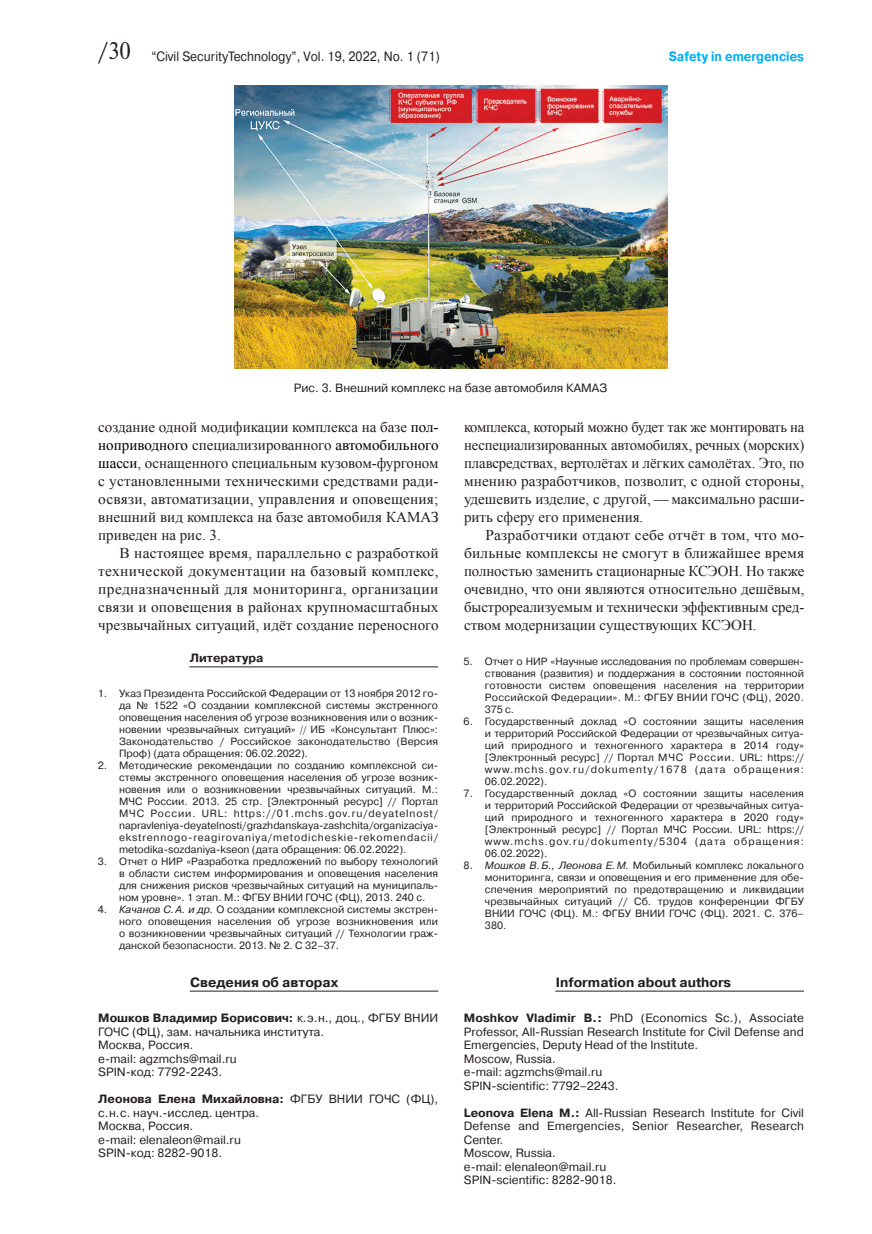
<style>
.page{position:relative;width:872px;height:1234px;background:#fff}
.page>*{position:absolute;margin:0;border:0;box-sizing:border-box;transform-origin:0 0}
.BODY{font:15px/18px "Times New Roman";color:#231f20;text-align:justify}
.t1{font:13.5px "Pragmatica C";color:#231f20;scale:.9 1}
.AVTOR_head{font:700 13.5px "Pragmatica C";color:#231f20}
.t2{font:700 13.5px "Pragmatica C";color:#00aeef;scale:.9 1}
.SVEDENIA_OB_AVTORAH{font:12px/13.5px "Pragmatica C";color:#231f20}
.PODRIS{font:12px "Pragmatica C";color:#231f20}
.LITERATURA_head{font:700 12px "Pragmatica C";color:#231f20}
.LITERATURA_body{font:10.5px/12px "Pragmatica C";color:#231f20;text-align:justify}
.s1{font-family:"Newton C";font-size:24px}
.s2{color:#000}
.s3{font-style:italic}
.s4{font-weight:700}
</style>
<div class="page">
<hr style="left:189px;top:666px;width:249px;height:1px;background:#231f20">
<hr style="left:190px;top:990px;width:248px;height:1px;background:#231f20">
<hr style="left:555px;top:990px;width:249px;height:1px;background:#231f20">
<img style="left:234px;top:85px;width:433px;height:283px">
<p class="t1" style="left:98px;top:49px;width:381px"><span class="s1">/30</span> “Civil SecurityTechnology”, Vol. 19, 2022, No. 1 (71)</p>
<p class="t2" style="left:669px;top:48px;width:152px">Safety in emergencies</p>
<p class="PODRIS" style="left:294px;top:381px;width:315px">Рис. 3. Внешний комплекс на базе автомобиля КАМАЗ</p>
<p class="BODY" style="left:98px;top:418px;width:342px">создание одной модификации комплекса на базе <span class="s2">пол&shy;ноприводного</span> специализированного <span class="s2">автомобильного шасси</span>, оснащенного специальным кузовом-фургоном с установленными техническими средствами ради&shy;освязи, автоматизации, управления и оповещения; внешний вид комплекса на базе автомобиля КАМАЗ приведен на рис. 3.</p>
<p class="BODY" style="left:98px;top:544px;width:342px;text-indent:21px">В настоящее время, параллельно с разработкой технической документации на базовый комплекс, предназначенный для мониторинга, организации связи и оповещения в районах крупномасштабных чрезвычайных ситуаций, идёт создание переносного</p>
<p class="LITERATURA_head" style="left:190px;top:651px;width:75px">Литература</p>
<p class="LITERATURA_body" style="left:119px;top:686px;width:320px;text-indent:-21px">1. Указ Президента Российской Федерации от 13 ноября 2012 го&shy;да № 1522 «О создании комплексной системы экстренного оповещения населения об угрозе возникновения или о возник&shy;новении чрезвычайных ситуаций» // ИБ «Консультант Плюс»:<br>Законодательство / Российское законодательство (Версия Проф) (дата обращения: 06.02.2022).</p>
<p class="LITERATURA_body" style="left:119px;top:758px;width:320px;text-indent:-21px">2. Методические рекомендации по созданию комплексной си&shy;стемы экстренного оповещения населения об угрозе возник&shy;новения или о возникновении чрезвычайных ситуаций. М.:<br>МЧС России. 2013. 25 стр. [Электронный ресурс] // Портал МЧС России. URL: https://01.mchs.gov.ru/deyatelnost/ napravleniya-deyatelnosti/grazhdanskaya-zashchita/organizaciya&shy;ekstrennogo-reagirovaniya/metodicheskie-rekomendacii/ metodika-sozdaniya-kseon (дата обращения: 06.02.2022).</p>
<p class="LITERATURA_body" style="left:119px;top:854px;width:320px;text-indent:-21px">3. Отчет о НИР «Разработка предложений по выбору технологий в области систем информирования и оповещения населения для снижения рисков чрезвычайных ситуаций на муниципаль&shy;ном уровне». 1 этап. М.: ФГБУ ВНИИ ГОЧС (ФЦ), 2013. 240 с.</p>
<p class="LITERATURA_body" style="left:119px;top:902px;width:320px;text-indent:-21px">4. <span class="s3">Качанов С.А. и др.</span> О создании комплексной системы экстрен&shy;ного оповещения населения об угрозе возникновения или о возникновении чрезвычайных ситуаций // Технологии граж&shy;данской безопасности. 2013. № 2. С 32–37.</p>
<p class="AVTOR_head" style="left:190px;top:974px;width:149px">Сведения об авторах</p>
<p class="SVEDENIA_OB_AVTORAH" style="left:98px;top:1011px;width:341px"><span class="s4">Мошков Владимир Борисович:</span> к.э.н., доц., ФГБУ ВНИИ<br>ГОЧС (ФЦ), зам. начальника института.</p>
<p class="SVEDENIA_OB_AVTORAH" style="left:98px;top:1038px;width:97px">Москва, Россия.</p>
<p class="SVEDENIA_OB_AVTORAH" style="left:98px;top:1051px;width:140px">е-mail: agzmchs@mail.ru</p>
<p class="SVEDENIA_OB_AVTORAH" style="left:98px;top:1065px;width:125px">SPIN‑ код: 7792-2243.</p>
<p class="SVEDENIA_OB_AVTORAH" style="left:98px;top:1092px;width:341px"><span class="s4">Леонова Елена Михайловна:</span> ФГБУ ВНИИ ГОЧС (ФЦ), с.н.с. науч.-исслед. центра.</p>
<p class="SVEDENIA_OB_AVTORAH" style="left:98px;top:1119px;width:97px">Москва, Россия.</p>
<p class="SVEDENIA_OB_AVTORAH" style="left:98px;top:1132px;width:144px">e-mail: elenaleon@mail.ru</p>
<p class="SVEDENIA_OB_AVTORAH" style="left:98px;top:1146px;width:125px">SPIN‑код: 8282-9018.</p>
<p class="BODY" style="left:464px;top:418px;width:342px">комплекса, который можно будет так же монтировать на неспециализированных автомобилях, речных (морских) плавсредствах, вертолётах и лёгких самолётах. Это, по мнению разработчиков, позволит, с одной стороны, удешевить изделие, с другой, — максимально расши&shy;рить сферу его применения.</p>
<p class="BODY" style="left:464px;top:526px;width:342px;text-indent:21px">Разработчики отдают себе отчёт в том, что мо&shy;бильные комплексы не смогут в ближайшее время полностью заменить стационарные КСЭОН. Но также очевидно, что они являются относительно дешёвым, быстрореализуемым и технически эффективным сред&shy;ством модернизации существующих КСЭОН.</p>
<p class="LITERATURA_body" style="left:485px;top:655px;width:321px;text-indent:-21px">5. Отчет о НИР «Научные исследования по проблемам совершен&shy;ствования (развития) и поддержания в состоянии постоянной готовности систем оповещения населения на территории Российской Федерации». М.: ФГБУ ВНИИ ГОЧС (ФЦ), 2020.<br>375 с.</p>
<p class="LITERATURA_body" style="left:485px;top:715px;width:320px;text-indent:-21px">6. Государственный доклад «О состоянии защиты населения и территорий Российской Федерации от чрезвычайных ситуа&shy;ций природного и техногенного характера в 2014 году» [Электронный ресурс] // Портал МЧС России. URL: https:// www.mchs.gov.ru/dokumenty/1678 (дата обращения:<br>06.02.2022).</p>
<p class="LITERATURA_body" style="left:485px;top:787px;width:320px;text-indent:-21px">7. Государственный доклад «О состоянии защиты населения и территорий Российской Федерации от чрезвычайных ситуа&shy;ций природного и техногенного характера в 2020 году» [Электронный ресурс] // Портал МЧС России. URL: https:// www.mchs.gov.ru/dokumenty/5304 (дата обращения:<br>06.02.2022).</p>
<p class="LITERATURA_body" style="left:485px;top:859px;width:321px;text-indent:-21px">8. <span class="s3">Мошков В.Б., Леонова Е.М.</span> Мобильный комплекс локального мониторинга, связи и оповещения и его применение для обе&shy;спечения мероприятий по предотвращению и ликвидации чрезвычайных ситуаций // Сб. трудов конференции ФГБУ ВНИИ ГОЧС (ФЦ). М.: ФГБУ ВНИИ ГОЧС (ФЦ). 2021. С. 376– 380.</p>
<p class="AVTOR_head" style="left:556px;top:974px;width:176px">Information about authors</p>
<p class="SVEDENIA_OB_AVTORAH" style="left:464px;top:1011px;width:341px;text-align:justify"><span class="s4">Moshkov Vladimir B.:</span> PhD (Economics Sc.), Associate Professor, All-Russian Research Institute for Civil Defense and Emergencies, Deputy Head of the Institute.</p>
<p class="SVEDENIA_OB_AVTORAH" style="left:464px;top:1051px;width:94px">Moscow, Russia.</p>
<p class="SVEDENIA_OB_AVTORAH" style="left:464px;top:1065px;width:140px">е-mail: agzmchs@mail.ru</p>
<p class="SVEDENIA_OB_AVTORAH" style="left:464px;top:1078px;width:156px">SPIN‑scientific: 7792–2243.</p>
<p class="SVEDENIA_OB_AVTORAH" style="left:464px;top:1105px;width:341px;text-align:justify"><span class="s4">Leonova Elena M.:</span> All-Russian Research Institute for Civil Defense and Emergencies, Senior Researcher, Research Center.</p>
<p class="SVEDENIA_OB_AVTORAH" style="left:464px;top:1146px;width:94px">Moscow, Russia.</p>
<p class="SVEDENIA_OB_AVTORAH" style="left:464px;top:1159px;width:144px">e-mail: elenaleon@mail.ru</p>
<p class="SVEDENIA_OB_AVTORAH" style="left:464px;top:1173px;width:154px">SPIN‑scientific: 8282-9018.</p>
</div>
